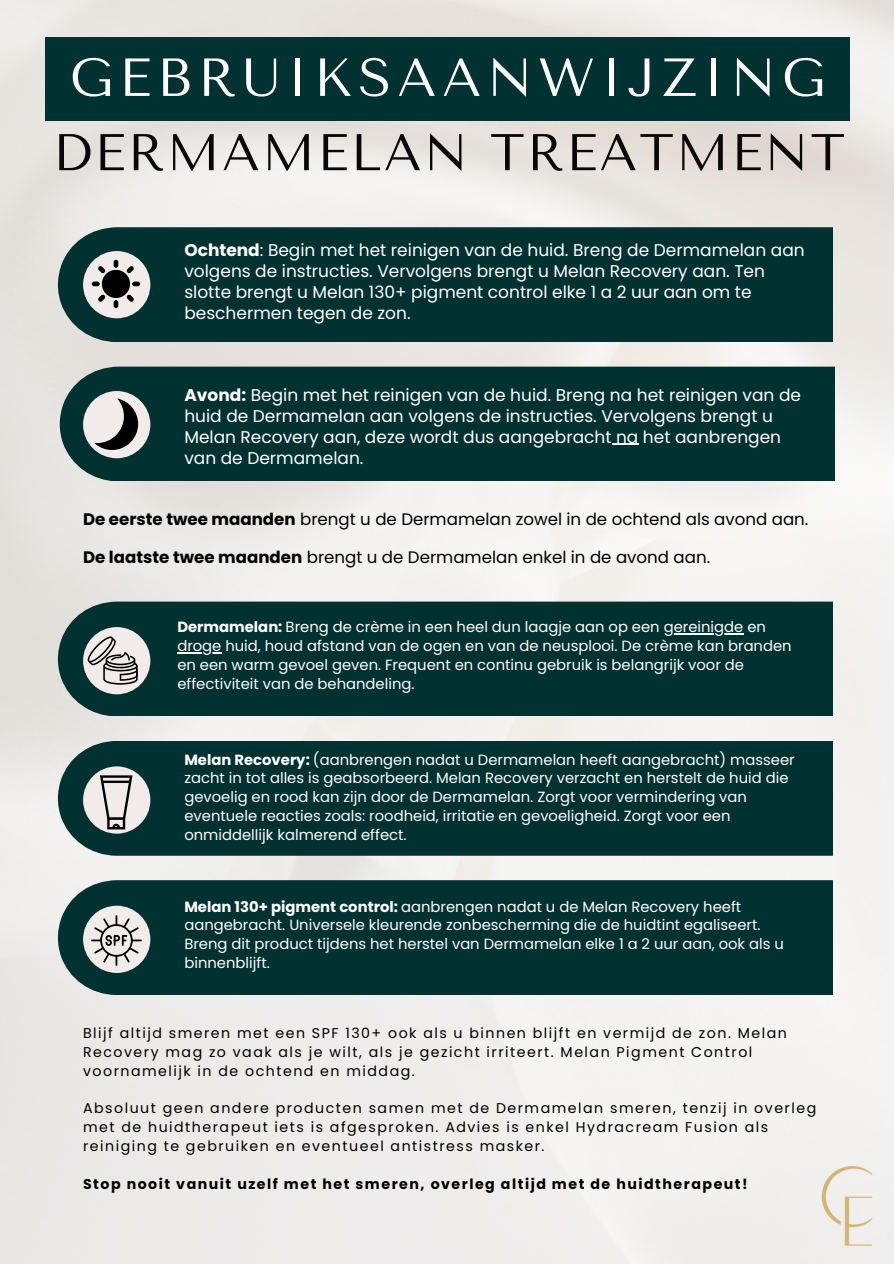
<style>
.page{position:relative;width:894px;height:1264px;background:#fff}
.page>*{position:absolute;margin:0;border:0;box-sizing:border-box;transform-origin:0 0}
.t1{font:53.4px "Tenor Sans";letter-spacing:.105em;color:#fff}
.t2{font:51.6px "Tenor Sans";letter-spacing:.045em;color:#0a0706}
.t3{font:16.95px/21px "Poppins";color:#fff}
.t4{font:16.65px "Poppins";color:#000}
.t5{font:14.7px/18.9px "Poppins";color:#fff}
.t6{font:14.1px/18.9px "Poppins";letter-spacing:.105em;color:#000}
.t7{font:700 14.1px "Poppins";letter-spacing:.105em;color:#000}
.s1{font-weight:700}
</style>
<div class="page">
<img style="left:0;top:0;width:893px;height:1263px">
<div style="left:58px;top:227px;width:775px;height:115px;background:#023131"></div>
<div style="left:83px;top:251px;width:67px;height:67px;background:#f1ece9;border-radius:50%"></div>
<div style="left:60px;top:366px;width:774px;height:115px;background:#023131"></div>
<div style="left:83px;top:391px;width:67px;height:67px;background:#f1ece9;border-radius:50%"></div>
<div style="left:92px;top:281px;width:8px;height:5px;background:#000;border-radius:2px"></div>
<div style="left:132px;top:281px;width:8px;height:5px;background:#000;border-radius:2px"></div>
<svg style="left:98px;top:260px;width:36px;height:48px"></svg>
<svg style="left:94px;top:398px;width:44px;height:52px"></svg>
<div style="left:58px;top:601px;width:775px;height:115px;background:#023131"></div>
<div style="left:83px;top:627px;width:67px;height:67px;background:#f1ece9;border-radius:50%"></div>
<svg style="left:86px;top:636px;width:52px;height:48px"></svg>
<div style="left:58px;top:741px;width:775px;height:114px;background:#023131"></div>
<div style="left:83px;top:766px;width:67px;height:67px;background:#f1ece9;border-radius:50%"></div>
<div style="left:58px;top:880px;width:775px;height:114px;background:#023131"></div>
<div style="left:83px;top:905px;width:67px;height:67px;background:#f1ece9;border-radius:50%"></div>
<svg style="left:100px;top:775px;width:32px;height:54px"></svg>
<svg style="left:91px;top:915px;width:51px;height:50px"></svg>
<div style="left:708px;top:1166px;width:185px;height:90px;background:#f0eeed"></div>
<div style="left:45px;top:38px;width:804px;height:83px;background:#023131"></div>
<svg style="left:611px;top:444px;width:27px;height:1px"></svg>
<hr style="left:663px;top:633px;width:80px;height:1px;background:#fff">
<hr style="left:177px;top:652px;width:44px;height:1px;background:#fff">
<p class="t1" style="left:69px;top:47px;width:757px">GEBRUIKSAANWIJZING</p>
<p class="t2" style="left:53px;top:123px;width:793px">DERMAMELAN TREATMENT</p>
<p class="t3" style="left:184px;top:239px;width:621px"><span class="s1">Ochtend</span>: Begin met het reinigen van de huid. Breng de Dermamelan aan volgens de instructies. Vervolgens brengt u Melan Recovery aan. Ten slotte brengt u Melan 130+ pigment control elke 1 a 2 uur aan om te beschermen tegen de zon.</p>
<p class="t3" style="left:184px;top:384px;width:618px"><span class="s1">Avond:</span> Begin met het reinigen van de huid. Breng na het reinigen van de huid de Dermamelan aan volgens de instructies. Vervolgens brengt u Melan Recovery aan, deze wordt dus aangebracht na het aanbrengen van de Dermamelan.</p>
<p class="t4" style="left:83px;top:508px;width:726px"><span class="s1">De eerste twee maanden</span> brengt u de Dermamelan zowel in de ochtend als avond aan.</p>
<p class="t4" style="left:83px;top:545px;width:628px"><span class="s1">De laatste twee maanden</span> brengt u de Dermamelan enkel in de avond aan.</p>
<p class="t5" style="left:177px;top:617px;width:615px"><span class="s1">Dermamelan:</span> Breng de crème in een heel dun laagje aan op een gereinigde en droge huid, houd afstand van de ogen en van de neusplooi. De crème kan branden en een warm gevoel geven. Frequent en continu gebruik is belangrijk voor de effectiviteit van de behandeling.</p>
<p class="t5" style="left:184px;top:750px;width:611px"><span class="s1">Melan Recovery:</span> (aanbrengen nadat u Dermamelan heeft aangebracht) masseer zacht in tot alles is geabsorbeerd. Melan Recovery verzacht en herstelt de huid die gevoelig en rood kan zijn door de Dermamelan. Zorgt voor vermindering van eventuele reacties zoals: roodheid, irritatie en gevoeligheid. Zorgt voor een onmiddellijk kalmerend effect.</p>
<p class="t5" style="left:184px;top:897px;width:601px"><span class="s1">Melan 130+ pigment control:</span> aanbrengen nadat u de Melan Recovery heeft aangebracht. Universele kleurende zonbescherming die de huidtint egaliseert.<br>Breng dit product tijdens het herstel van Dermamelan elke 1 a 2 uur aan, ook als u binnenblijft.</p>
<p class="t6" style="left:83px;top:1023px;width:705px">Blijf altijd smeren met een SPF 130+ ook als u binnen blijft en vermijd de zon. Melan<br>Recovery mag zo vaak als je wilt, als je gezicht irriteert. Melan Pigment Control voornamelijk in de ochtend en middag.</p>
<p class="t6" style="left:83px;top:1098px;width:734px">Absoluut geen andere producten samen met de Dermamelan smeren, tenzij in overleg met de huidtherapeut iets is afgesproken. Advies is enkel Hydracream Fusion als reiniging te gebruiken en eventueel antistress masker.</p>
<p class="t7" style="left:83px;top:1173px;width:666px">Stop nooit vanuit uzelf met het smeren, overleg altijd met de huidtherapeut!</p>
</div>
